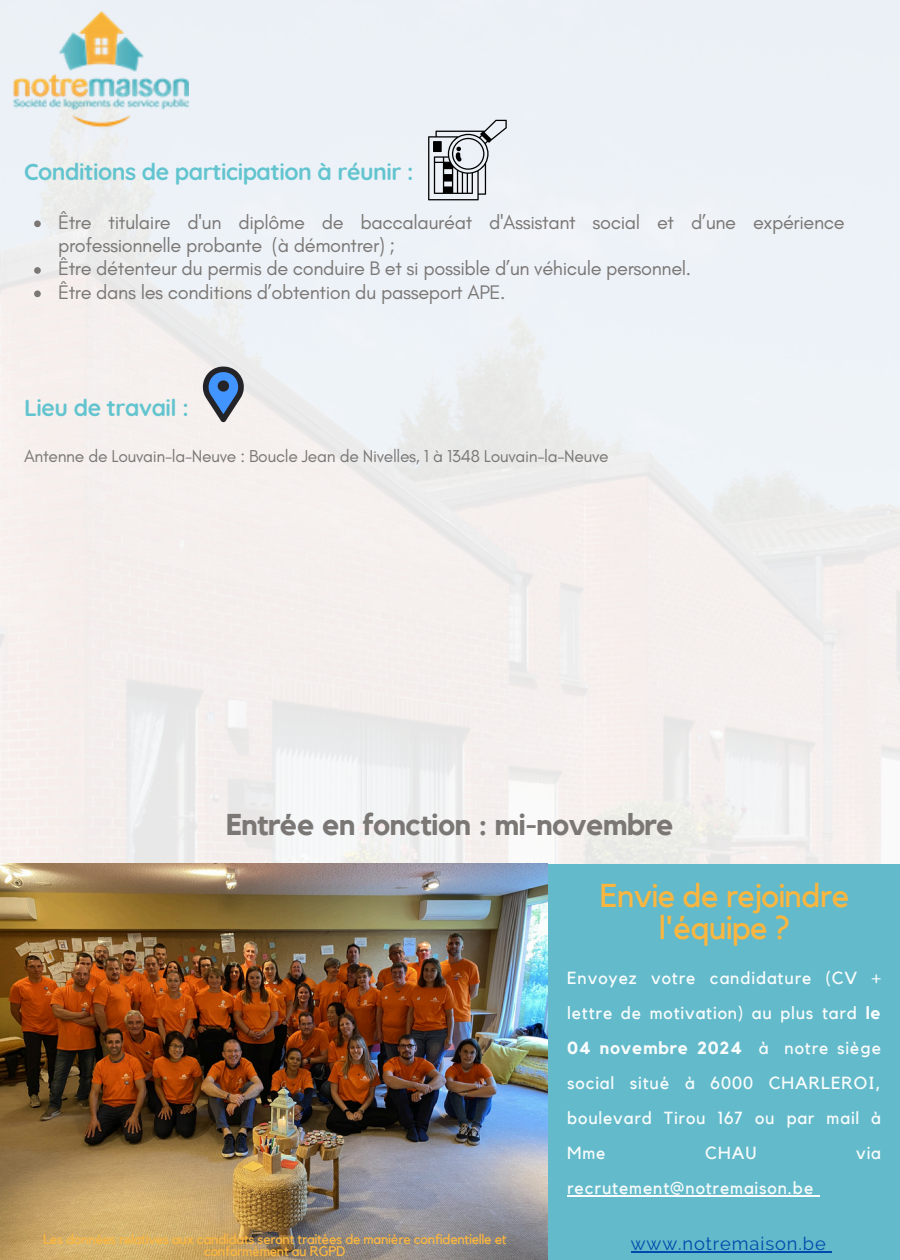
<style>
.page{position:relative;width:900px;height:1260px;background:#fff}
.page>*{position:absolute;margin:0;border:0;box-sizing:border-box;transform-origin:0 0}
.t1{font:33px/32px "Kollektif";letter-spacing:-.02em;color:#fbb63f;text-align:center}
.t2{font:700 30px "Kollektif";letter-spacing:-.02em;color:#7a7775}
.t3{font:700 23.25px "Quicksand";letter-spacing:-.02em;color:#62c4cf}
.t4{font:20px/23.2px "Glacial Indifference";letter-spacing:-.02em;color:#7a7775}
.t5{font:18.25px "Raleway";letter-spacing:.05em;color:#004aad}
.t6{font:17.5px/35px "Kollektif";letter-spacing:.05em;color:#f9fcfc;text-align:justify}
.t7{font:17.5px "Glacial Indifference";letter-spacing:-.02em;color:#7a7775}
.t8{font:14px/12.8px "Kollektif";letter-spacing:-.02em;color:#fbb63f;text-align:center}
.s1{font-weight:700}
</style>
<div class="page">
<img style="left:0;top:0;width:900px;height:1260px">
<div style="left:547px;top:864px;width:353px;height:396px;background:#62baca"></div>
<img style="left:14px;top:7px;width:174px;height:124px">
<svg style="left:428px;top:120px;width:79px;height:80px;background:#babec2"></svg>
<svg style="left:203px;top:367px;width:41px;height:55px;background:#6f87aa"></svg>
<img style="left:0;top:864px;width:548px;height:395px">
<hr style="left:567px;top:1195px;width:247px;height:2px;background:#f9fcfc">
<svg style="left:814px;top:1195px;width:6px;height:2px"></svg>
<hr style="left:631px;top:1251px;width:196px;height:2px;background:#004aad">
<svg style="left:34px;top:220px;width:7px;height:7px"></svg>
<svg style="left:34px;top:267px;width:7px;height:7px"></svg>
<svg style="left:34px;top:290px;width:7px;height:7px"></svg>
<p class="t3" style="left:24px;top:157px;width:391px">Conditions de participation à réunir :</p>
<h3 class="t4" style="left:58px;top:210px;width:788px">Être titulaire d'un diplôme de baccalauréat d'Assistant social et d’une expérience professionnelle probante (à démontrer) ;</h3>
<h5 class="t4" style="left:58px;top:257px;width:635px">Être détenteur du permis de conduire B et si possible d’un véhicule personnel.</h5>
<h1 class="t4" style="left:58px;top:280px;width:449px">Être dans les conditions d’obtention du passeport APE.</h1>
<p class="t3" style="left:24px;top:393px;width:166px">Lieu de travail :</p>
<p class="t7" style="left:24px;top:445px;width:586px">Antenne de Louvain-la-Neuve : Boucle Jean de Nivelles, 1 à 1348 Louvain-la-Neuve</p>
<h2 class="t2" style="left:226px;top:811px;width:449px">Entrée en fonction : mi-novembre</h2>
<p class="t8" style="left:43px;top:1233px;width:465px">Les données relatives aux candidats seront traitées de manière confidentielle et conformément au RGPD</p>
<h3 class="t1" style="left:600px;top:880px;width:251px">Envie de rejoindre l'équipe ?</h3>
<p class="t6" style="left:567px;top:961px;width:315px">Envoyez votre candidature (CV + lettre de motivation) au plus tard <span class="s1">le 04 novembre 2024</span> à notre siège social situé à 6000 CHARLEROI, boulevard Tirou 167 ou par mail à Mme</p>
<p class="t6" style="left:705px;top:1136px;width:53px">CHAU</p>
<p class="t6" style="left:856px;top:1136px;width:26px">via</p>
<p class="t6" style="left:567px;top:1171px;width:248px">recrutement@notremaison.be</p>
<p class="t5" style="left:631px;top:1233px;width:196px">www.notremaison.be</p>
</div>
